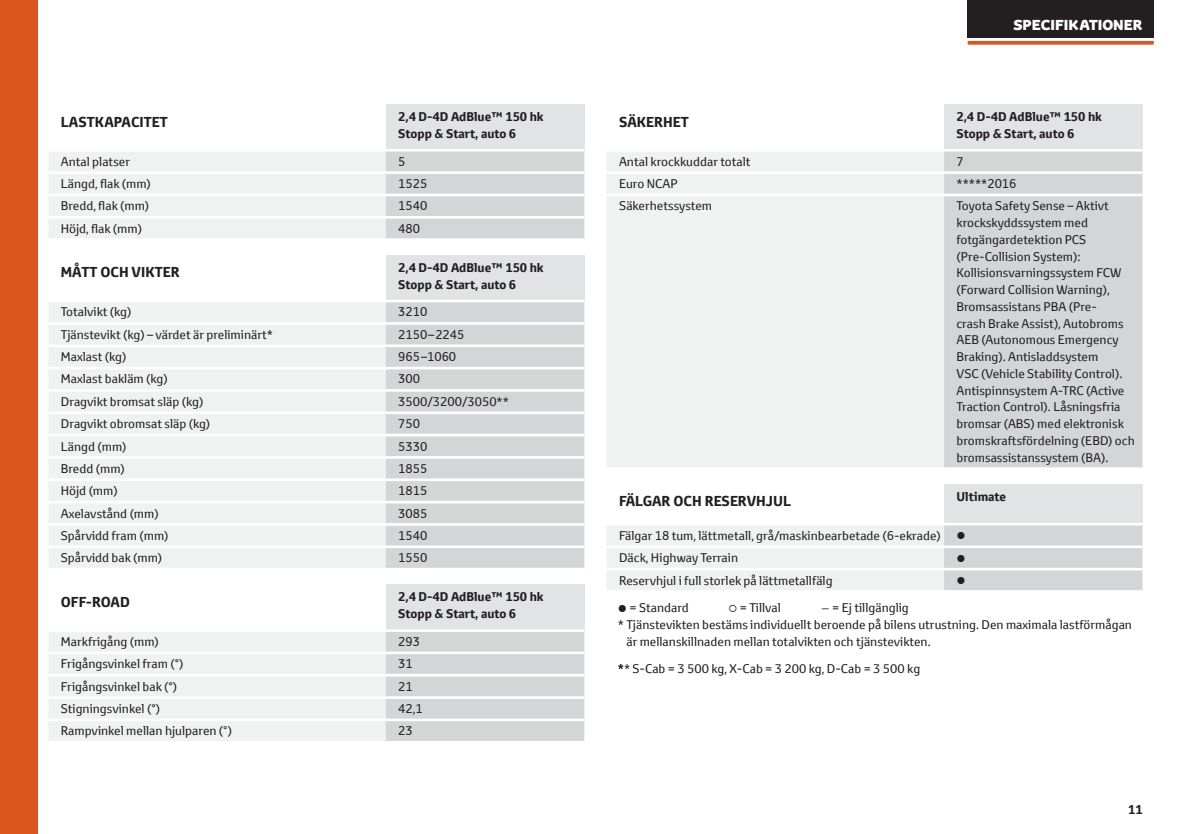
<style>
.page{position:relative;width:1191px;height:834px;background:#fff}
.page>*{position:absolute;margin:0;border:0;box-sizing:border-box;transform-origin:0 0}
.t1{font:700 14px "Toyota Text";color:#231f20}
.t2{font:800 14px "Toyota Display";color:#fff}
.t3{font:12.25px/16.8px "Toyota Text";color:#231f20}
.t4{font:700 12.25px/16.8px "Toyota Text";color:#231f20}
.t5{font:12.25px "Wingdings";color:#231f20}
.s1{font-size:9.45px}
</style>
<div class="page">
<div style="left:0;top:0;width:37px;height:833px;background:#da561e"></div>
<svg style="left:967px;top:41px;width:186px;height:4px"></svg>
<div style="left:967px;top:0;width:186px;height:37px;background:#231f20"></div>
<div style="left:386px;top:104px;width:198px;height:46px;background:#e2e3e4"></div>
<svg style="left:49px;top:151px;width:535px;height:87px"></svg>
<hr style="left:48px;top:149px;width:536px;height:2px;background:#fff">
<hr style="left:48px;top:171px;width:536px;height:3px;background:#fff">
<hr style="left:48px;top:194px;width:536px;height:2px;background:#fff">
<hr style="left:48px;top:216px;width:536px;height:2px;background:#fff">
<div style="left:386px;top:255px;width:198px;height:46px;background:#e2e3e4"></div>
<div style="left:49px;top:302px;width:337px;height:265px;background:#f0f1f1"></div>
<div style="left:386px;top:302px;width:198px;height:265px;background:#d4d5d7"></div>
<hr style="left:48px;top:300px;width:536px;height:2px;background:#fff">
<hr style="left:48px;top:344px;width:536px;height:3px;background:#fff">
<hr style="left:48px;top:367px;width:536px;height:2px;background:#fff">
<hr style="left:48px;top:389px;width:536px;height:2px;background:#fff">
<hr style="left:48px;top:322px;width:536px;height:2px;background:#fff">
<hr style="left:48px;top:411px;width:536px;height:3px;background:#fff">
<hr style="left:48px;top:433px;width:536px;height:3px;background:#fff">
<hr style="left:48px;top:456px;width:536px;height:2px;background:#fff">
<hr style="left:48px;top:478px;width:536px;height:3px;background:#fff">
<hr style="left:48px;top:500px;width:536px;height:3px;background:#fff">
<hr style="left:48px;top:523px;width:536px;height:2px;background:#fff">
<hr style="left:48px;top:545px;width:536px;height:3px;background:#fff">
<div style="left:386px;top:584px;width:198px;height:46px;background:#e2e3e4"></div>
<svg style="left:49px;top:632px;width:535px;height:108px"></svg>
<hr style="left:48px;top:629px;width:536px;height:2px;background:#fff">
<hr style="left:48px;top:651px;width:536px;height:3px;background:#fff">
<hr style="left:48px;top:673px;width:536px;height:3px;background:#fff">
<hr style="left:48px;top:696px;width:536px;height:2px;background:#fff">
<hr style="left:48px;top:718px;width:536px;height:3px;background:#fff">
<div style="left:944px;top:104px;width:198px;height:46px;background:#e2e3e4"></div>
<div style="left:607px;top:152px;width:337px;height:315px;background:#f0f1f1"></div>
<div style="left:944px;top:151px;width:198px;height:316px;background:#d4d5d7"></div>
<hr style="left:606px;top:149px;width:536px;height:2px;background:#fff">
<hr style="left:606px;top:171px;width:536px;height:3px;background:#fff">
<hr style="left:606px;top:194px;width:536px;height:2px;background:#fff">
<div style="left:944px;top:484px;width:198px;height:40px;background:#e2e3e4"></div>
<svg style="left:607px;top:525px;width:535px;height:65px"></svg>
<hr style="left:606px;top:523px;width:536px;height:2px;background:#fff">
<hr style="left:606px;top:545px;width:536px;height:3px;background:#fff">
<hr style="left:606px;top:567px;width:536px;height:3px;background:#fff">
<p class="t1" style="left:61px;top:112px;width:108px">LASTKAPACITET</p>
<p class="t4" style="left:398px;top:108px;width:147px">2,4 D-4D AdBlue™ 150 hk<br>Stopp &amp; Start, auto 6</p>
<p class="t3" style="left:61px;top:153px;width:71px">Antal platser</p>
<p class="t3" style="left:398px;top:153px;width:9px">5</p>
<p class="t3" style="left:61px;top:175px;width:92px">Längd, flak (mm)</p>
<p class="t3" style="left:398px;top:175px;width:31px">1525</p>
<p class="t3" style="left:61px;top:197px;width:90px">Bredd, flak (mm)</p>
<p class="t3" style="left:398px;top:197px;width:31px">1540</p>
<p class="t3" style="left:61px;top:220px;width:83px">Höjd, flak (mm)</p>
<p class="t3" style="left:398px;top:220px;width:23px">480</p>
<p class="t1" style="left:61px;top:263px;width:120px">MÅTT OCH VIKTER</p>
<p class="t4" style="left:398px;top:259px;width:147px">2,4 D-4D AdBlue™ 150 hk<br>Stopp &amp; Start, auto 6</p>
<p class="t3" style="left:61px;top:303px;width:72px">Totalvikt (kg)</p>
<p class="t3" style="left:398px;top:303px;width:31px">3210</p>
<p class="t3" style="left:61px;top:326px;width:214px">Tjänstevikt (kg) – värdet är preliminärt*</p>
<p class="t3" style="left:398px;top:326px;width:68px">2150–2245</p>
<p class="t3" style="left:61px;top:348px;width:67px">Maxlast (kg)</p>
<p class="t3" style="left:398px;top:348px;width:59px">965–1060</p>
<p class="t3" style="left:61px;top:370px;width:109px">Maxlast bakläm (kg)</p>
<p class="t3" style="left:398px;top:370px;width:23px">300</p>
<p class="t3" style="left:61px;top:393px;width:144px">Dragvikt bromsat släp (kg)</p>
<p class="t3" style="left:398px;top:393px;width:112px">3500/3200/3050**</p>
<p class="t3" style="left:61px;top:415px;width:151px">Dragvikt obromsat släp (kg)</p>
<p class="t3" style="left:398px;top:415px;width:23px">750</p>
<p class="t3" style="left:61px;top:437px;width:67px">Längd (mm)</p>
<p class="t3" style="left:398px;top:437px;width:31px">5330</p>
<p class="t3" style="left:61px;top:459px;width:66px">Bredd (mm)</p>
<p class="t3" style="left:398px;top:459px;width:31px">1855</p>
<p class="t3" style="left:61px;top:482px;width:58px">Höjd (mm)</p>
<p class="t3" style="left:398px;top:482px;width:31px">1815</p>
<p class="t3" style="left:61px;top:504px;width:99px">Axelavstånd (mm)</p>
<p class="t3" style="left:398px;top:504px;width:31px">3085</p>
<p class="t3" style="left:61px;top:526px;width:109px">Spårvidd fram (mm)</p>
<p class="t3" style="left:398px;top:526px;width:31px">1540</p>
<p class="t3" style="left:61px;top:549px;width:103px">Spårvidd bak (mm)</p>
<p class="t3" style="left:398px;top:549px;width:31px">1550</p>
<p class="t1" style="left:61px;top:592px;width:71px">OFF-ROAD</p>
<p class="t4" style="left:398px;top:588px;width:147px">2,4 D-4D AdBlue™ 150 hk<br>Stopp &amp; Start, auto 6</p>
<p class="t3" style="left:61px;top:633px;width:100px">Markfrigång (mm)</p>
<p class="t3" style="left:398px;top:633px;width:23px">293</p>
<p class="t3" style="left:61px;top:655px;width:124px">Frigångsvinkel fram (°)</p>
<p class="t3" style="left:398px;top:655px;width:16px">31</p>
<p class="t3" style="left:61px;top:677px;width:118px">Frigångsvinkel bak (°)</p>
<p class="t3" style="left:398px;top:677px;width:16px">21</p>
<p class="t3" style="left:61px;top:699px;width:101px">Stigningsvinkel (°)</p>
<p class="t3" style="left:398px;top:699px;width:26px">42,1</p>
<p class="t3" style="left:61px;top:722px;width:173px">Rampvinkel mellan hjulparen (°)</p>
<p class="t3" style="left:398px;top:722px;width:16px">23</p>
<p class="t2" style="left:1013px;top:15px;width:131px">SPECIFIKATIONER</p>
<p class="t1" style="left:619px;top:112px;width:71px">SÄKERHET</p>
<p class="t4" style="left:956px;top:108px;width:147px">2,4 D-4D AdBlue™ 150 hk<br>Stopp &amp; Start, auto 6</p>
<p class="t3" style="left:619px;top:153px;width:133px">Antal krockkuddar totalt</p>
<p class="t3" style="left:956px;top:153px;width:9px">7</p>
<p class="t3" style="left:619px;top:175px;width:60px">Euro NCAP</p>
<p class="t3" style="left:956px;top:175px;width:61px">*****2016</p>
<p class="t3" style="left:619px;top:197px;width:95px">Säkerhetssystem</p>
<p class="t3" style="left:956px;top:197px;width:180px">Toyota Safety Sense – Aktivt krockskyddssystem med fotgängardetektion PCS (Pre-Collision System):<br>Kollisionsvarningssystem FCW (Forward Collision Warning),<br>Bromsassistans PBA (Pre-<br>crash Brake Assist), Autobroms<br>AEB (Autonomous Emergency<br>Braking). Antisladdsystem<br>VSC (Vehicle Stability Control).<br>Antispinnsystem A-TRC (Active<br>Traction Control). Låsningsfria bromsar (ABS) med elektronisk bromskraftsfördelning (EBD) och bromsassistanssystem (BA).</p>
<p class="t1" style="left:619px;top:492px;width:173px">FÄLGAR OCH RESERVHJUL</p>
<p class="t4" style="left:956px;top:488px;width:51px">Ultimate</p>
<p class="t3" style="left:619px;top:526px;width:323px">Fälgar 18 tum, lättmetall, grå/maskinbearbetade (6-ekrade)</p>
<p class="t5" style="left:956px;top:529px;width:11px">●</p>
<p class="t3" style="left:619px;top:549px;width:121px">Däck, Highway Terrain</p>
<p class="t5" style="left:956px;top:551px;width:11px">●</p>
<p class="t3" style="left:619px;top:571px;width:215px">Reservhjul i full storlek på lättmetallfälg</p>
<p class="t5" style="left:956px;top:573px;width:11px">●</p>
<p class="t3" style="left:618px;top:599px;width:72px">● = Standard</p>
<p class="t3" style="left:728px;top:599px;width:54px">○ = Tillval</p>
<p class="t3" style="left:820px;top:599px;width:90px"><span class="s1">−</span> = Ej tillgänglig</p>
<p class="t3" style="left:618px;top:616px;width:516px">* Tjänstevikten bestäms individuellt beroende på bilens utrustning. Den maximala lastförmågan</p>
<p class="t3" style="left:626px;top:633px;width:306px">är mellanskillnaden mellan totalvikten och tjänstevikten.</p>
<p class="t3" style="left:618px;top:660px;width:304px">** S-Cab = 3 500 kg, X-Cab = 3 200 kg, D-Cab = 3 500 kg</p>
<p class="t4" style="left:1128px;top:800px;width:16px">11</p>
</div>
